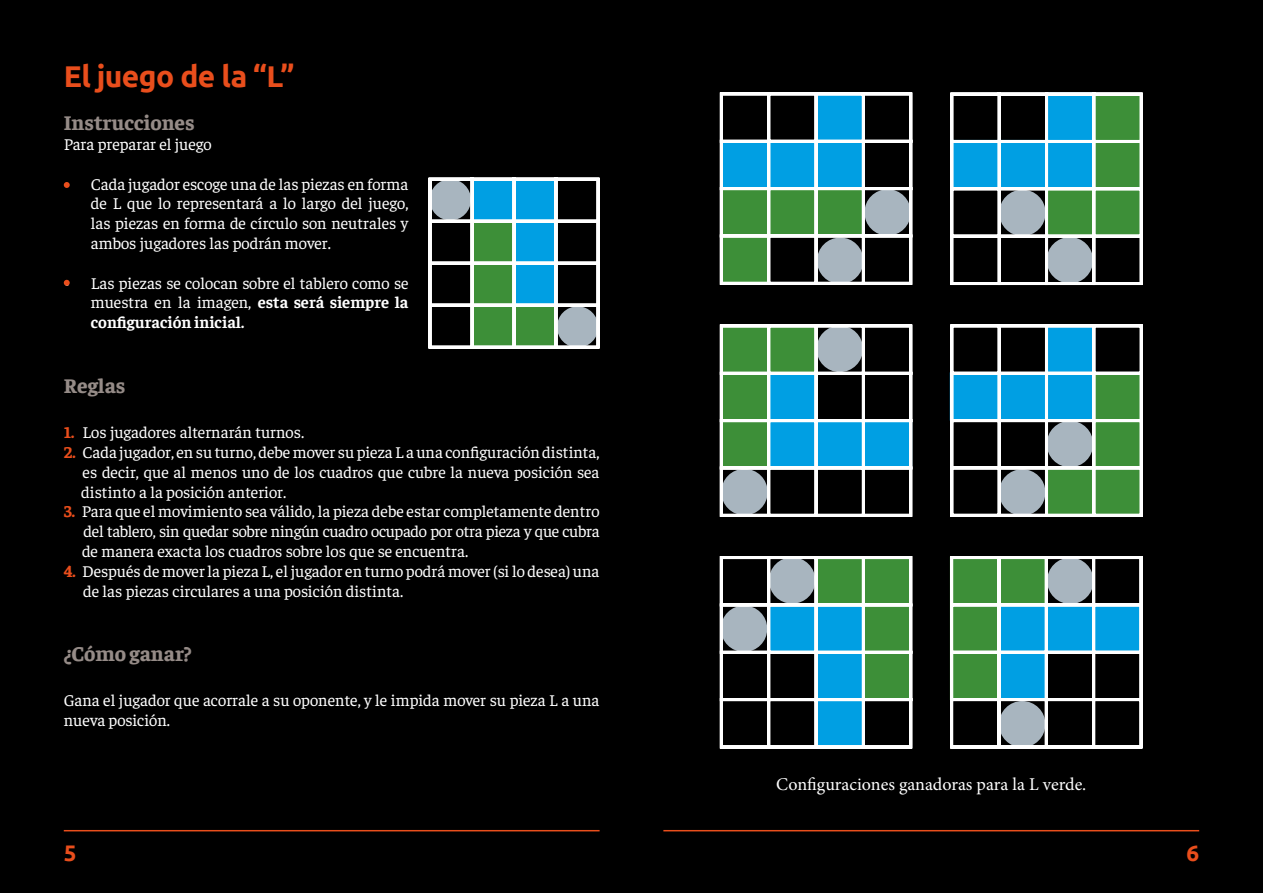
<style>
.page{position:relative;width:1263px;height:893px;background:#000}
.page>*{position:absolute;margin:0;border:0;box-sizing:border-box;transform-origin:0 0}
.t1{font:700 30px "Ubuntu";letter-spacing:-.02em;color:#e94e1c}
.t2{font:700 22.5px "Ubuntu";color:#e94e1c}
.t3{font:800 21px "Faustina";color:#958b87}
.t4{font:18px "Minion Pro";color:#fff}
.t5{font:16.5px/19.8px "Faustina";color:#fff;text-align:justify}
.s1{font-weight:700}
.s2{font-weight:800;color:#e94e1c}
</style>
<div class="page">
<hr style="left:663px;top:830px;width:536px;height:1px;background:#e94e1c">
<hr style="left:64px;top:830px;width:536px;height:1px;background:#e94e1c">
<svg style="left:64px;top:182px;width:6px;height:6px"></svg>
<svg style="left:64px;top:280px;width:6px;height:6px"></svg>
<svg style="left:428px;top:177px;width:172px;height:172px"></svg>
<svg style="left:719px;top:92px;width:194px;height:193px"></svg>
<svg style="left:719px;top:324px;width:194px;height:193px"></svg>
<svg style="left:949px;top:324px;width:194px;height:193px"></svg>
<svg style="left:950px;top:92px;width:193px;height:194px"></svg>
<svg style="left:719px;top:556px;width:194px;height:193px"></svg>
<svg style="left:949px;top:556px;width:194px;height:193px"></svg>
<h1 class="t1" style="left:64px;top:58px;width:232px">El juego de la “L”</h1>
<p class="t3" style="left:64px;top:108px;width:132px">Instrucciones</p>
<p class="t5" style="left:64px;top:134px;width:149px">Para preparar el juego</p>
<p class="t5" style="left:91px;top:173px;width:319px;text-indent:-27px">• Cada jugador escoge una de las piezas en forma de L que lo representará a lo largo del juego, las piezas en forma de círculo son neutrales y ambos jugadores las podrán mover.</p>
<p class="t5" style="left:91px;top:272px;width:319px;text-indent:-27px">• Las piezas se colocan sobre el tablero como se muestra en la imagen, <span class="s1">esta será siempre la configuración inicial.</span></p>
<p class="t3" style="left:64px;top:371px;width:63px">Reglas</p>
<p class="t5" style="left:64px;top:422px;width:242px"><span class="s2">1.</span> Los jugadores alternarán turnos.</p>
<p class="t5" style="left:81px;top:441px;width:520px;text-indent:-18px"><span class="s2">2.</span> Cada jugador, en su turno, debe mover su pieza L a una configuración distinta, es decir, que al menos uno de los cuadros que cubre la nueva posición sea distinto a la posición anterior.</p>
<p class="t5" style="left:82px;top:501px;width:519px;text-indent:-18px"><span class="s2">3.</span> Para que el movimiento sea válido, la pieza debe estar completamente dentro del tablero, sin quedar sobre ningún cuadro ocupado por otra pieza y que cubra de manera exacta los cuadros sobre los que se encuentra.</p>
<p class="t5" style="left:83px;top:560px;width:518px;text-indent:-19px"><span class="s2">4.</span> Después de mover la pieza L, el jugador en turno podrá mover (si lo desea) una de las piezas circulares a una posición distinta.</p>
<p class="t3" style="left:64px;top:639px;width:129px">¿Cómo ganar?</p>
<p class="t5" style="left:64px;top:690px;width:537px">Gana el jugador que acorrale a su oponente, y le impida mover su pieza L a una nueva posición.</p>
<p class="t4" style="left:776px;top:772px;width:312px">Configuraciones ganadoras para la L verde.</p>
<h2 class="t2" style="left:64px;top:839px;width:14px">5</h2>
<h2 class="t2" style="left:1186px;top:839px;width:14px">6</h2>
</div>
